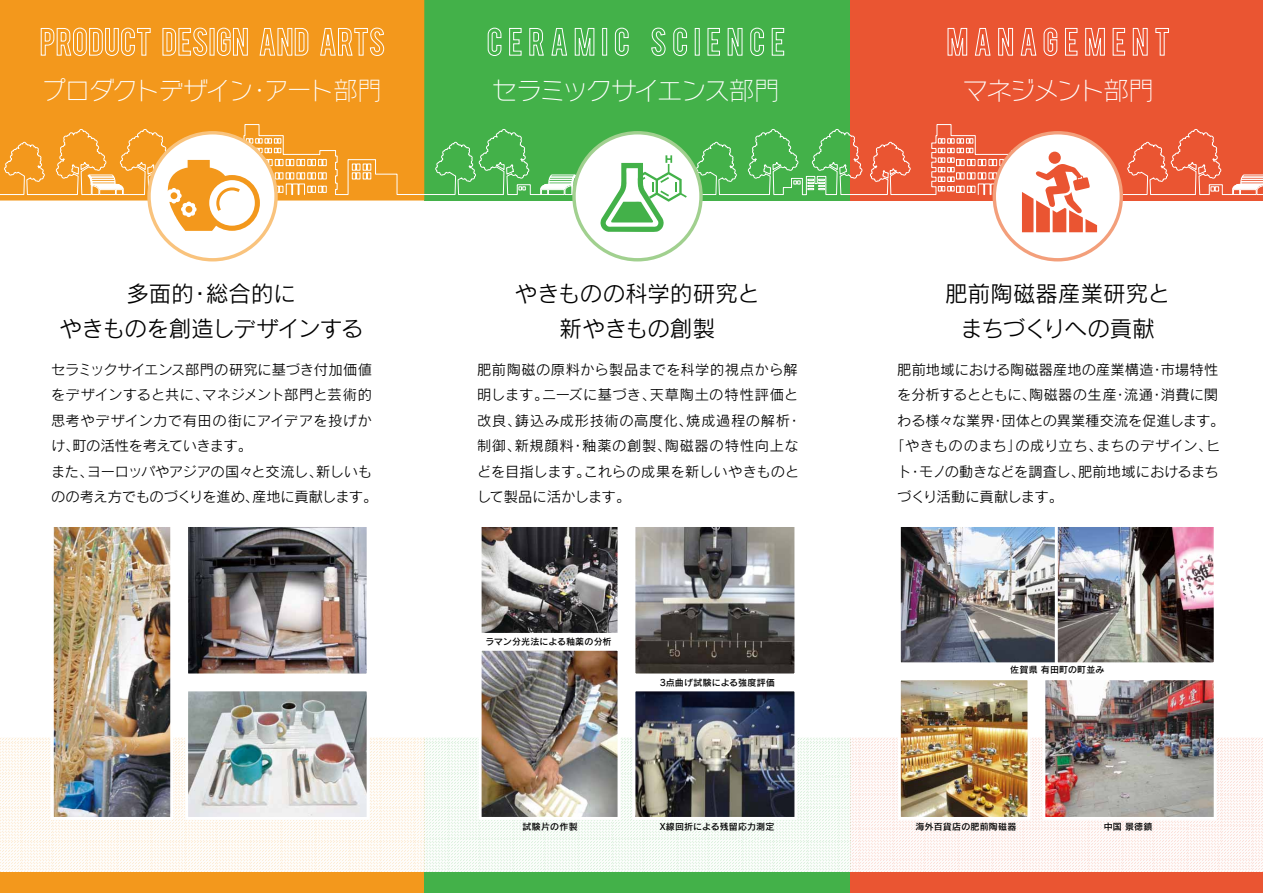
<style>
.page{position:relative;width:1263px;height:893px;background:#fff}
.page>*{position:absolute;margin:0;border:0;box-sizing:border-box;transform-origin:0 0}
.t1{font:25.5px "Rodin NTLG Pro L";letter-spacing:-.02em;color:#fff;scale:.95 1}
.t2{font:25.5px "Rodin NTLG Pro L";letter-spacing:-.05em;color:#fff}
.t3{font:25.5px "Rodin NTLG Pro L";letter-spacing:-.07em;color:#fff}
.t4{font:25.5px "Rodin NTLG Pro L";letter-spacing:-.05em;color:#fff;scale:.95 1}
.t5{font:22.5px/34.5px "Rodin Pro M";letter-spacing:-.01em;color:#000;text-align:center}
.t6{font:14.25px/25.5px "Rodin Pro M";color:#000;text-align:right}
.t7{font:14.25px/25.5px "Rodin Pro M";letter-spacing:.035em;color:#000;text-align:right}
.t8{font:14.25px/25.5px "Rodin Pro M";letter-spacing:-.04em;color:#000}
.t9{font:14.25px/25.5px "Rodin Pro M";letter-spacing:-.02em;color:#000}
.t10{font:14.25px "Rodin Pro M";letter-spacing:.045em;color:#000}
.t11{font:14.25px "Rodin Pro M";letter-spacing:-.025em;color:#000}
.t12{font:14.25px "Rodin Pro M";letter-spacing:.05em;color:#000}
.t13{font:14.25px "Rodin Pro M";letter-spacing:.03em;color:#000}
.t14{font:9px "Rodin Pro DB";letter-spacing:.015em;color:#000}
</style>
<div class="page">
<svg style="left:424px;top:737px;width:425px;height:135px"></svg>
<svg style="left:0;top:737px;width:424px;height:135px;fill:#fefaf5"></svg>
<svg style="left:850px;top:737px;width:413px;height:135px;fill:#fef8f6"></svg>
<div style="left:424px;top:0;width:426px;height:201px;background:#43b149"></div>
<div style="left:850px;top:0;width:413px;height:201px;background:#ea5532"></div>
<div style="left:0;top:0;width:424px;height:124px;background:#f3981c"></div>
<div style="left:424px;top:872px;width:426px;height:21px;background:#43b149"></div>
<div style="left:0;top:872px;width:424px;height:21px;background:#f3981c"></div>
<svg style="left:488px;top:28px;width:13px;height:28px"></svg>
<svg style="left:509px;top:28px;width:12px;height:28px"></svg>
<svg style="left:529px;top:28px;width:15px;height:28px"></svg>
<svg style="left:551px;top:28px;width:16px;height:28px"></svg>
<svg style="left:575px;top:28px;width:19px;height:28px"></svg>
<div style="left:602px;top:28px;width:5px;height:27px;border:1px solid #fff"></div>
<svg style="left:615px;top:28px;width:14px;height:28px"></svg>
<svg style="left:651px;top:28px;width:14px;height:28px"></svg>
<svg style="left:673px;top:28px;width:14px;height:28px"></svg>
<div style="left:695px;top:28px;width:4px;height:27px;border:1px solid #fff"></div>
<svg style="left:707px;top:28px;width:13px;height:28px"></svg>
<svg style="left:728px;top:28px;width:14px;height:28px"></svg>
<svg style="left:750px;top:28px;width:14px;height:28px"></svg>
<svg style="left:772px;top:28px;width:12px;height:28px"></svg>
<svg style="left:41px;top:28px;width:110px;height:28px;background:#f5b052"></svg>
<svg style="left:163px;top:28px;width:44px;height:28px"></svg>
<svg style="left:217px;top:28px;width:31px;height:28px"></svg>
<svg style="left:260px;top:28px;width:48px;height:28px"></svg>
<svg style="left:320px;top:28px;width:64px;height:28px;background:#f5af4f"></svg>
<img style="left:483px;top:528px;width:133px;height:104px">
<div style="left:479px;top:524px;width:141px;height:112px;border:3px solid #fff"></div>
<img style="left:636px;top:528px;width:157px;height:144px">
<div style="left:632px;top:524px;width:165px;height:152px;border:3px solid #fff"></div>
<img style="left:636px;top:692px;width:157px;height:124px">
<div style="left:632px;top:688px;width:165px;height:132px;border:3px solid #fff"></div>
<img style="left:483px;top:652px;width:133px;height:164px">
<div style="left:479px;top:648px;width:141px;height:172px;border:3px solid #fff"></div>
<img style="left:189px;top:528px;width:177px;height:144px">
<div style="left:185px;top:524px;width:185px;height:152px;border:3px solid #fff"></div>
<img style="left:189px;top:692px;width:177px;height:124px">
<div style="left:185px;top:688px;width:185px;height:132px;border:3px solid #fff"></div>
<img style="left:55px;top:528px;width:114px;height:288px">
<div style="left:51px;top:524px;width:122px;height:296px;border:3px solid #fff"></div>
<div style="left:574px;top:133px;width:127px;height:127px;background:#fff;border-radius:50%"></div>
<div style="left:850px;top:872px;width:413px;height:21px;background:#ea5532"></div>
<svg style="left:947px;top:28px;width:20px;height:28px"></svg>
<svg style="left:975px;top:28px;width:15px;height:28px"></svg>
<svg style="left:998px;top:28px;width:15px;height:28px"></svg>
<svg style="left:1021px;top:28px;width:15px;height:28px"></svg>
<svg style="left:1044px;top:28px;width:13px;height:28px"></svg>
<svg style="left:1065px;top:28px;width:12px;height:28px"></svg>
<svg style="left:1085px;top:28px;width:20px;height:28px"></svg>
<svg style="left:1113px;top:28px;width:12px;height:28px"></svg>
<svg style="left:1133px;top:28px;width:14px;height:28px"></svg>
<svg style="left:1155px;top:28px;width:14px;height:28px"></svg>
<img style="left:1046px;top:681px;width:167px;height:135px">
<div style="left:1042px;top:677px;width:175px;height:143px;border:3px solid #fff"></div>
<img style="left:902px;top:528px;width:153px;height:133px">
<div style="left:898px;top:524px;width:197px;height:141px;border:3px solid #fff"></div>
<img style="left:1059px;top:528px;width:154px;height:133px">
<div style="left:1055px;top:524px;width:162px;height:141px;border:3px solid #fff"></div>
<img style="left:902px;top:681px;width:124px;height:135px">
<div style="left:898px;top:677px;width:132px;height:143px;border:3px solid #fff"></div>
<svg style="left:600px;top:124px;width:663px;height:108px"></svg>
<svg style="left:0;top:124px;width:592px;height:107px"></svg>
<h1 class="t1" style="left:41px;top:74px;width:360px">プロダクトデザインアート部門</h1>
<h1 class="t4" style="left:247px;top:74px;width:27px">・</h1>
<h2 class="t5" style="left:59px;top:276px;width:306px;text-align:left;text-indent:67px">多面的<br>やきものを創造しデザインする</h2>
<p class="t6" style="left:51px;top:356px;width:322px">セラミックサイエンス部門の研究に基づき付加価値マネジメント部門と芸術的</p>
<h2 class="t5" style="left:206px;top:276px;width:91px">総合的に</h2>
<h2 class="t5" style="left:189px;top:276px;width:24px">・</h2>
<p class="t6" style="left:51px;top:381px;width:160px">をデザインすると共に、</p>
<p class="t7" style="left:51px;top:407px;width:322px">思考やデザイン力で有田の街にアイデアを投げか</p>
<p class="t8" style="left:73px;top:432px;width:181px">町の活性を考えていきます。</p>
<p class="t6" style="left:51px;top:432px;width:30px">け、</p>
<p class="t11" style="left:87px;top:462px;width:238px">ヨーロッパやアジアの国々と交流し、</p>
<p class="t6" style="left:316px;top:458px;width:58px">新しいも</p>
<p class="t6" style="left:51px;top:458px;width:44px">また、</p>
<p class="t6" style="left:51px;top:483px;width:210px">のの考え方でものづくりを進め、</p>
<p class="t6" style="left:252px;top:483px;width:127px">産地に貢献します。</p>
<h1 class="t2" style="left:492px;top:74px;width:289px">セラミックサイエンス部門</h1>
<h2 class="t5" style="left:515px;top:276px;width:247px">やきものの科学的研究と新やきもの創製</h2>
<p class="t7" style="left:477px;top:356px;width:323px">肥前陶磁の原料から製品までを科学的視点から解天草陶土の特性評価と</p>
<p class="t6" style="left:542px;top:381px;width:116px">ニーズに基づき、</p>
<p class="t6" style="left:477px;top:381px;width:73px">明します。</p>
<p class="t10" style="left:686px;top:411px;width:105px">焼成過程の解析</p>
<p class="t6" style="left:477px;top:407px;width:46px">改良、</p>
<p class="t10" style="left:515px;top:411px;width:179px">鋳込み成形技術の高度化、</p>
<p class="t6" style="left:787px;top:407px;width:16px">・</p>
<p class="t6" style="left:477px;top:432px;width:46px">制御、</p>
<p class="t6" style="left:515px;top:432px;width:61px">新規顔料</p>
<p class="t6" style="left:582px;top:432px;width:90px">釉薬の創製、</p>
<p class="t12" style="left:665px;top:436px;width:135px">陶磁器の特性向上な</p>
<p class="t6" style="left:571px;top:432px;width:16px">・</p>
<p class="t6" style="left:477px;top:458px;width:155px;text-align:left">どを目指します。<br>して製品に活かします。</p>
<p class="t6" style="left:584px;top:458px;width:217px">これらの成果を新しいやきものと</p>
<p class="t14" style="left:485px;top:635px;width:128px">ラマン分光法による釉薬の分析</p>
<p class="t14" style="left:660px;top:676px;width:117px">3点曲げ試験による強度評価</p>
<p class="t14" style="left:522px;top:821px;width:57px">試験片の作製</p>
<p class="t14" style="left:660px;top:821px;width:116px">X線回折による残留応力測定</p>
<h1 class="t3" style="left:962px;top:74px;width:193px">マネジメント部門</h1>
<h2 class="t5" style="left:945px;top:276px;width:227px">肥前陶磁器産業研究とまちづくりへの貢献</h2>
<p class="t6" style="left:1161px;top:356px;width:59px">市場特性</p>
<p class="t6" style="left:897px;top:356px;width:258px">肥前地域における陶磁器産地の産業構造</p>
<p class="t6" style="left:1150px;top:356px;width:16px">・</p>
<p class="t9" style="left:1001px;top:381px;width:224px;text-indent:-104px">を分析するとともに、<br>団体との異業種交流を促進します。</p>
<p class="t6" style="left:1029px;top:381px;width:89px">陶磁器の生産</p>
<p class="t6" style="left:1124px;top:381px;width:30px">流通</p>
<p class="t6" style="left:1161px;top:381px;width:59px">消費に関</p>
<p class="t6" style="left:1113px;top:381px;width:16px">・</p>
<p class="t6" style="left:1150px;top:381px;width:16px">・</p>
<p class="t6" style="left:897px;top:407px;width:99px">わる様々な業界</p>
<p class="t6" style="left:991px;top:407px;width:16px">・</p>
<p class="t6" style="left:1015px;top:432px;width:89px">の成り立ち、</p>
<p class="t13" style="left:890px;top:436px;width:133px">「やきもののまち」</p>
<p class="t6" style="left:1096px;top:432px;width:126px">まちのデザイン ヒ、</p>
<p class="t8" style="left:919px;top:458px;width:168px">モノの動きなどを調査し、</p>
<p class="t6" style="left:1078px;top:458px;width:142px">肥前地域におけるまち</p>
<p class="t8" style="left:897px;top:458px;width:167px">ト<br>づくり活動に貢献します。</p>
<p class="t6" style="left:908px;top:458px;width:16px">・</p>
<p class="t14" style="left:1010px;top:664px;width:96px">佐賀県有田町の町並み</p>
<p class="t14" style="left:915px;top:820px;width:102px">海外百貨店の肥前陶磁器</p>
<p class="t14" style="left:1104px;top:820px;width:50px">中国景徳鎮</p>
</div>
